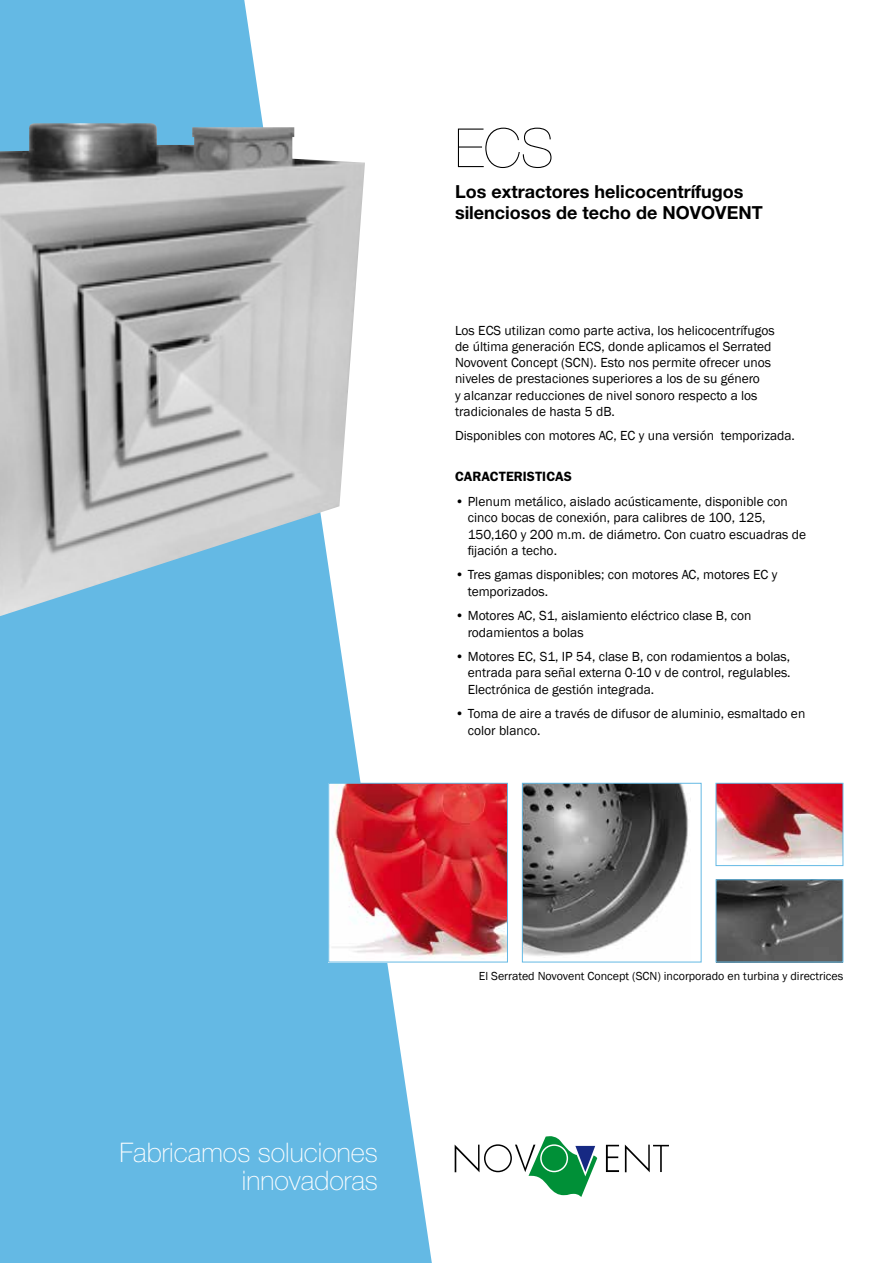
<style>
.page{position:relative;width:893px;height:1263px;background:#fff}
.page>*{position:absolute;margin:0;border:0;box-sizing:border-box;transform-origin:0 0}
.t1{font:200 54px "Helvetica Neue";color:#000}
.t2{font:100 27px/28.5px "Helvetica Neue";color:#fff;text-align:right}
.t3{font:700 18px/21.6px "Helvetica Neue";color:#000}
.t4{font:13.5px/16.2px "Franklin Gothic";color:#000}
.t5{font:600 13.5px "Franklin Gothic";color:#000}
.t6{font:12px "Franklin Gothic";color:#000}
</style>
<div class="page">
<svg style="left:0;top:0;width:432px;height:1263px;fill:#64b9e4"></svg>
<img style="left:524px;top:785px;width:165px;height:171px">
<div style="left:522px;top:783px;width:179px;height:179px;border:1px solid #64b9e4"></div>
<img style="left:718px;top:881px;width:123px;height:79px">
<div style="left:716px;top:879px;width:127px;height:83px;border:1px solid #64b9e4"></div>
<img style="left:330px;top:785px;width:176px;height:175px">
<div style="left:328px;top:783px;width:180px;height:179px;border:1px solid #64b9e4"></div>
<img style="left:718px;top:785px;width:123px;height:79px">
<div style="left:716px;top:783px;width:127px;height:83px;border:1px solid #64b9e4"></div>
<img style="left:0;top:123px;width:365px;height:493px">
<svg style="left:455px;top:1136px;width:142px;height:61px"></svg>
<svg style="left:606px;top:1145px;width:13px;height:27px"></svg>
<svg style="left:625px;top:1144px;width:44px;height:28px"></svg>
<h1 class="t1" style="left:455px;top:117px;width:100px">ECS</h1>
<h3 class="t3" style="left:455px;top:180px;width:309px">Los extractores helicocentrífugos silenciosos de techo de NOVOVENT</h3>
<p class="t4" style="left:455px;top:322px;width:321px">Los ECS utilizan como parte activa, los helicocentrífugos de última generación ECS, donde aplicamos el Serrated Novovent Concept (SCN). Esto nos permite ofrecer unos niveles de prestaciones superiores a los de su género<br>y alcanzar reducciones de nivel sonoro respecto a los tradicionales de hasta 5 dB.</p>
<p class="t4" style="left:455px;top:428px;width:342px">Disponibles con motores AC, EC y una versión temporizada.</p>
<p class="t5" style="left:455px;top:469px;width:118px">CARACTERISTICAS</p>
<p class="t4" style="left:468px;top:494px;width:340px;text-indent:-13px">• Plenum metálico, aislado acústicamente, disponible con cinco bocas de conexión, para calibres de 100, 125, 150,160 y 200 m.m. de diámetro. Con cuatro escuadras de fijación a techo.</p>
<p class="t4" style="left:468px;top:567px;width:311px;text-indent:-13px">• Tres gamas disponibles; con motores AC, motores EC y temporizados.</p>
<p class="t4" style="left:468px;top:608px;width:285px;text-indent:-13px">• Motores AC, S1, aislamiento eléctrico clase B, con rodamientos a bolas</p>
<p class="t4" style="left:468px;top:649px;width:324px;text-align:justify;text-indent:-13px">• Motores EC, S1, IP 54, clase B, con rodamientos a bolas, entrada para señal externa 0-10 v de control, regulables.<br>Electrónica de gestión integrada.</p>
<p class="t4" style="left:468px;top:706px;width:339px;text-indent:-13px">• Toma de aire a través de difusor de aluminio, esmaltado en color blanco.</p>
<h2 class="t2" style="left:119px;top:1137px;width:260px">Fabricamos soluciones innovadoras</h2>
<p class="t6" style="left:479px;top:969px;width:366px">El Serrated Novovent Concept (SCN) incorporado en turbina y directrices</p>
</div>
